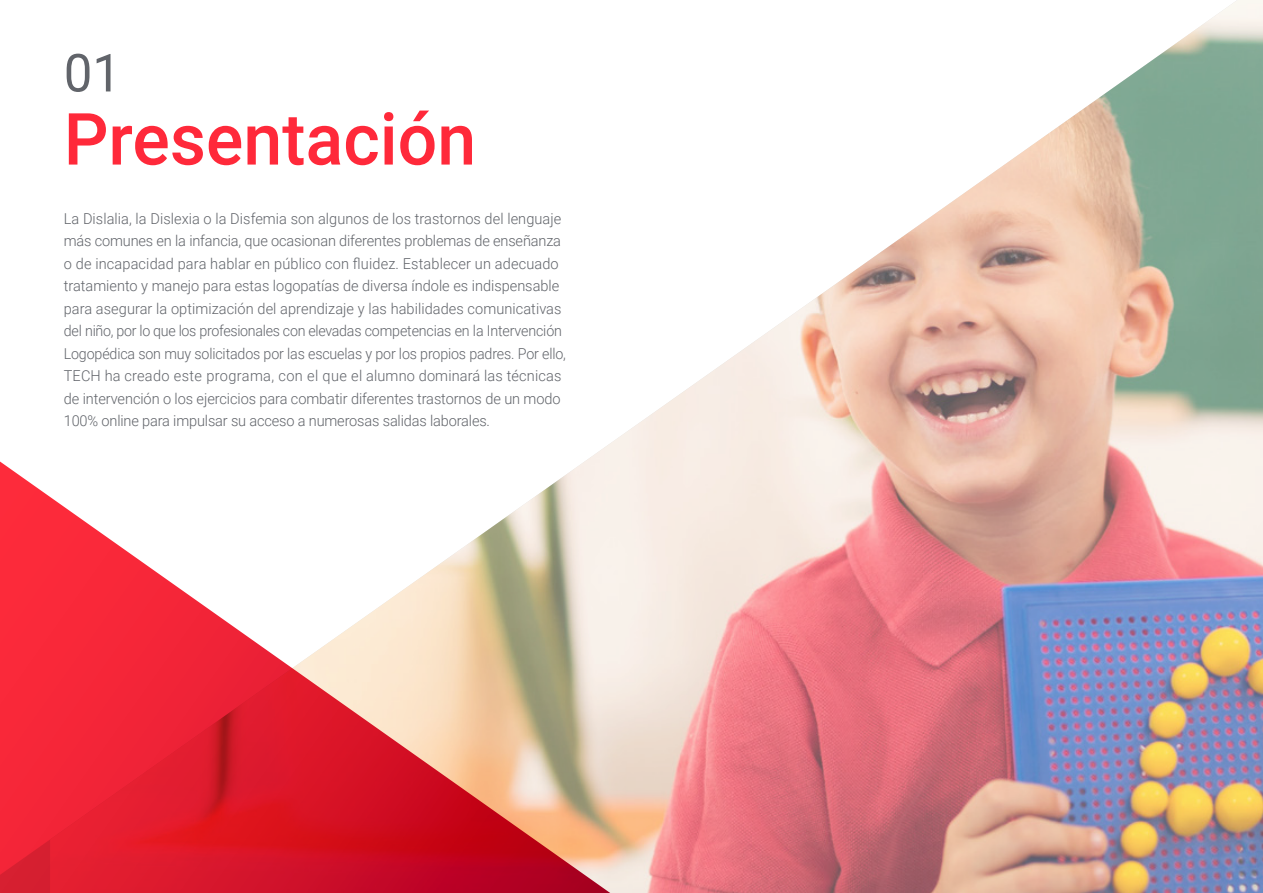
<style>
.page{position:relative;width:1263px;height:893px;background:#fff}
.page>*{position:absolute;margin:0;border:0;box-sizing:border-box;transform-origin:0 0}
.t1{font:500 72px "Roboto";color:#ff293a}
.t2{font:52.5px "Roboto";color:#61646a}
.t3{font:300 15px/22.5px "Roboto";letter-spacing:-.005em;color:#61646a}
</style>
<div class="page">
<img style="left:607px;top:0;width:656px;height:893px">
<svg style="left:0;top:446px;width:640px;height:447px"></svg>
<h2 class="t2" style="left:64px;top:36px;width:59px">01</h2>
<h1 class="t1" style="left:64px;top:89px;width:414px">Presentación</h1>
<p class="t3" style="left:64px;top:207px;width:504px">La Dislalia, la Dislexia o la Disfemia son algunos de los trastornos del lenguaje más comunes en la infancia, que ocasionan diferentes problemas de enseñanza o de incapacidad para hablar en público con fluidez. Establecer un adecuado tratamiento y manejo para estas logopatías de diversa índole es indispensable para asegurar la optimización del aprendizaje y las habilidades comunicativas del niño, por lo que los profesionales con elevadas competencias en la Intervención Logopédica son muy solicitados por las escuelas y por los propios padres. Por ello, TECH ha creado este programa, con el que el alumno dominará las técnicas de intervención o los ejercicios para combatir diferentes trastornos de un modo 100% online para impulsar su acceso a numerosas salidas laborales.</p>
</div>
